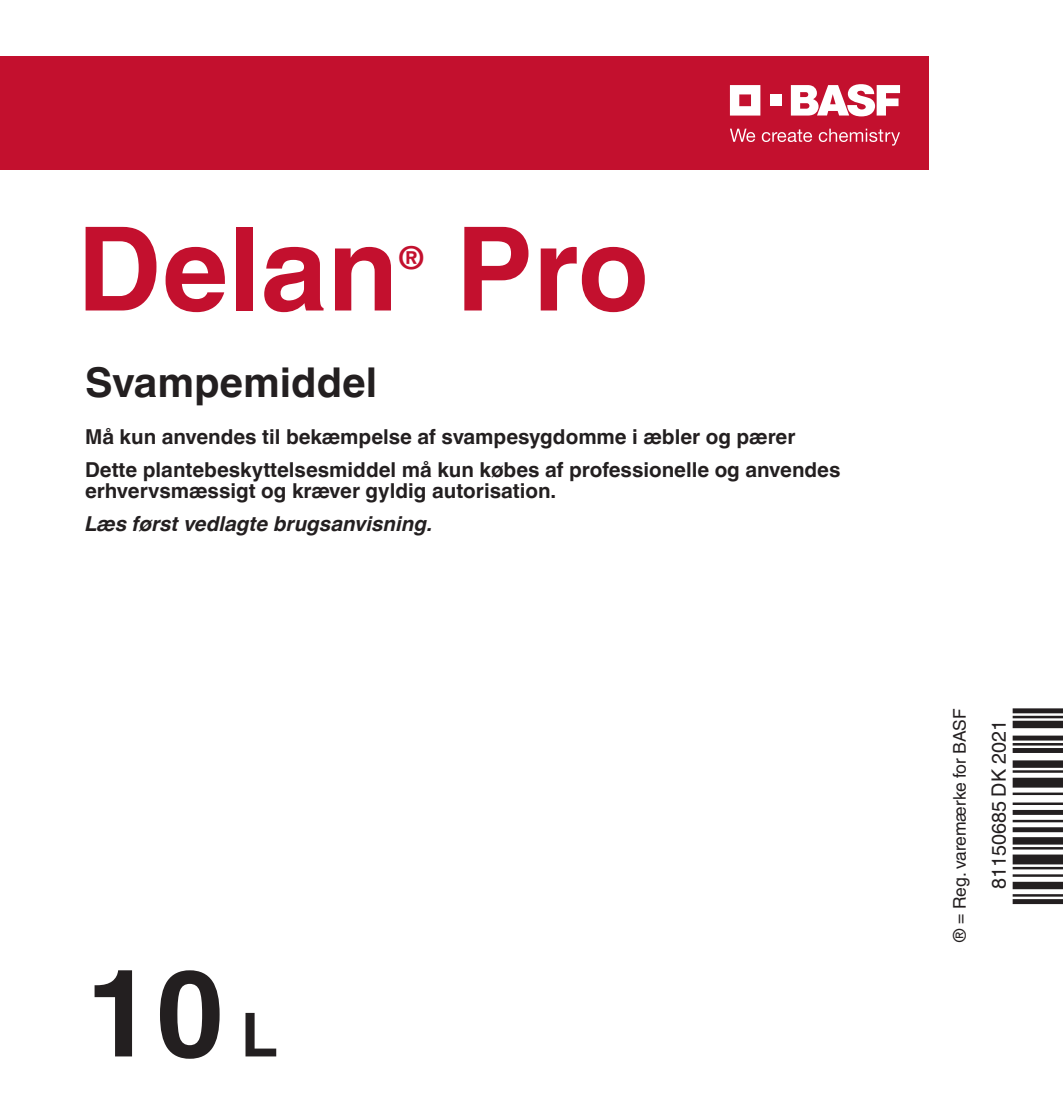
<style>
.page{position:relative;width:1063px;height:1099px;background:#fff}
.page>*{position:absolute;margin:0;border:0;box-sizing:border-box;transform-origin:0 0}
.t1{font:700 121.25px "Helvetica Linotype";color:#231f20}
.t2{font:700 116.5px "Helvetica Linotype";color:#c3102e}
.t3{font:700 41px "Helvetica Linotype";color:#231f20}
.t4{font:700 31.5px "Helvetica Linotype";color:#c3102e}
.t5{font:700 20.5px/33.5px "Helvetica Linotype";color:#231f20}
.t6{font:italic 700 20.5px "Helvetica Linotype";color:#231f20}
.t7{font:19.75px "Helvetica Linotype";color:#231f20}
.t8{font:17.5px "Helvetica Linotype";color:#231f20}
.s1{font-size:60.75px}
</style>
<div class="page">
<div style="left:0;top:57px;width:928px;height:113px;background:#c3102e"></div>
<svg style="left:791px;top:84px;width:109px;height:32px"></svg>
<svg style="left:730px;top:85px;width:30px;height:31px"></svg>
<div style="left:770px;top:94px;width:11px;height:12px;background:#fff"></div>
<svg style="left:730px;top:129px;width:25px;height:13px"></svg>
<svg style="left:762px;top:129px;width:50px;height:13px"></svg>
<svg style="left:819px;top:129px;width:81px;height:17px"></svg>
<h2 class="t2" style="left:77px;top:202px;width:322px">Delan</h2>
<h3 class="t4" style="left:398px;top:240px;width:28px">®</h3>
<h2 class="t2" style="left:456px;top:202px;width:195px">Pro</h2>
<h3 class="t3" style="left:85px;top:359px;width:294px">Svampemiddel</h3>
<p class="t5" style="left:85px;top:420px;width:757px">Må kun anvendes til bekæmpelse af svampesygdomme i æbler og pærer<br>Dette plantebeskyttelsesmiddel må kun købes af professionelle og anvendes</p>
<p class="t5" style="left:85px;top:474px;width:473px">erhvervsmæssigt og kræver gyldig autorisation.</p>
<p class="t6" style="left:85px;top:512px;width:349px">Læs først vedlagte brugsanvisning.</p>
<h1 class="t1" style="left:85px;top:943px;width:194px">10 <span class="s1">L</span></h1>
<p class="t8" style="left:949px;top:943px;width:236px;rotate:-90deg">® = Reg. varemærke for BASF</p>
<p class="t7" style="left:987px;top:889px;width:170px;rotate:-90deg">81150685 DK 2021</p>
</div>
